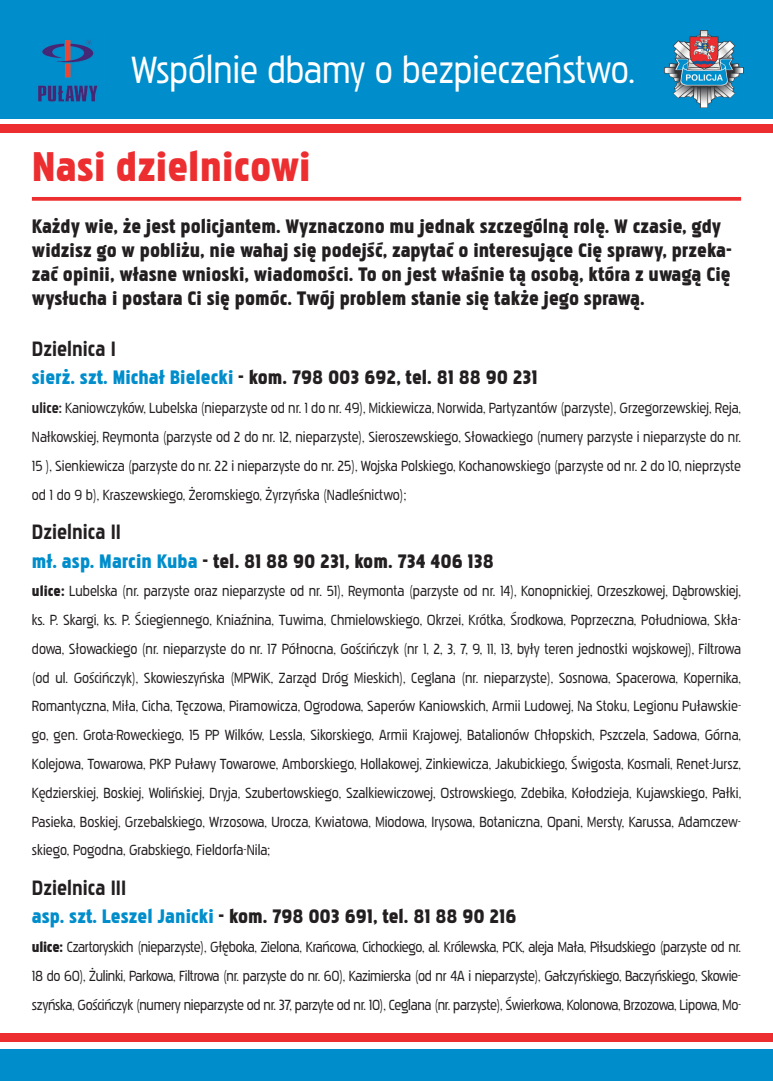
<style>
.page{position:relative;width:773px;height:1081px;background:#fff}
.page>*{position:absolute;margin:0;border:0;box-sizing:border-box;transform-origin:0 0}
.t1{font:42.5px "Pakenham Bl";color:#ed2e30}
.t2{font:38.75px "Pakenham Rg";color:#fff}
.t3{font:700 21.25px "Pakenham Rg";color:#231f20}
.t4{font:20px/24px "Pakenham Bl";color:#231f20}
.t5{font:15px/28.8px "Pakenham Rg";color:#231f20;text-align:justify}
.s1{color:#008dcb}
.s2{font-weight:700}
.s3{font-family:"Pakenham Bl"}
</style>
<div class="page">
<div style="left:0;top:0;width:772px;height:119px;background:#008dcb"></div>
<div style="left:0;top:1049px;width:772px;height:32px;background:#008dcb"></div>
<div style="left:0;top:124px;width:772px;height:9px;background:#ed2e30"></div>
<div style="left:0;top:1033px;width:772px;height:9px;background:#ed2e30"></div>
<img style="left:38px;top:40px;width:60px;height:62px">
<img style="left:664px;top:30px;width:79px;height:78px">
<svg style="left:32px;top:197px;width:709px;height:4px;background:#ee3b3d"></svg>
<h2 class="t2" style="left:131px;top:47px;width:505px">Wspólnie dbamy o bezpieczeństwo.</h2>
<h1 class="t1" style="left:32px;top:141px;width:280px">Nasi dzielnicowi</h1>
<p class="t4" style="left:32px;top:215px;width:701px">Każdy wie, że jest policjantem. Wyznaczono mu jednak szczególną rolę. W czasie, gdy widzisz go w pobliżu, nie wahaj się podejść, zapytać o interesujące Cię sprawy, przeka&shy;zać opinii, własne wnioski, wiadomości. To on jest właśnie tą osobą, która z uwagą Cię wysłucha i postara Ci się pomóc. Twój problem stanie się także jego sprawą.</p>
<h3 class="t3" style="left:32px;top:336px;width:85px">Dzielnica I</h3>
<h3 class="t4" style="left:32px;top:366px;width:507px"><span class="s1">sierż. szt. Michał Bielecki</span> - kom. 798 003 692, tel. 81 88 90 231</h3>
<p class="t5" style="left:32px;top:394px;width:710px"><span class="s2">ulice:</span> Kaniowczyków, Lubelska (nieparzyste od nr. 1 do nr. 49), Mickiewicza, Norwida, Partyzantów (parzyste), Grzegorzewskiej, Reja, Nałkowskiej, Reymonta (parzyste od 2 do nr. 12, nieparzyste), Sieroszewskiego, Słowackiego (numery parzyste i nieparzyste do nr.<br>15 ), Sienkiewicza (parzyste do nr. 22 i nieparzyste do nr. 25), Wojska Polskiego, Kochanowskiego (parzyste od nr. 2 do 10, nieprzyste od 1 do 9 b), Kraszewskiego, Żeromskiego, Żyrzyńska (Nadleśnictwo);</p>
<h3 class="t3" style="left:32px;top:519px;width:91px">Dzielnica II</h3>
<h3 class="t4" style="left:32px;top:549px;width:463px"><span class="s1">mł. asp. Marcin Kuba</span> - tel. 81 88 90 231, kom. 734 406 138</h3>
<p class="t5" style="left:32px;top:577px;width:710px"><span class="s3">ulice:</span> Lubelska (nr. parzyste oraz nieparzyste od nr. 51), Reymonta (parzyste od nr. 14), Konopnickiej, Orzeszkowej, Dąbrowskiej, ks. P. Skargi, ks. P. Ściegiennego, Kniaźnina, Tuwima, Chmielowskiego, Okrzei, Krótka, Środkowa, Poprzeczna, Południowa, Skła&shy;dowa, Słowackiego (nr. nieparzyste do nr. 17 Północna, Gościńczyk (nr 1, 2, 3, 7, 9, 11, 13, były teren jednostki wojskowej), Filtrowa (od ul. Gościńczyk), Skowieszyńska (MPWiK, Zarząd Dróg Mieskich), Ceglana (nr. nieparzyste), Sosnowa, Spacerowa, Kopernika, Romantyczna, Miła, Cicha, Tęczowa, Piramowicza, Ogrodowa, Saperów Kaniowskich, Armii Ludowej, Na Stoku, Legionu Puławskie&shy;go, gen. Grota-Roweckiego, 15 PP Wilków, Lessla, Sikorskiego, Armii Krajowej, Batalionów Chłopskich, Pszczela, Sadowa, Górna, Kolejowa, Towarowa, PKP Puławy Towarowe, Amborskiego, Hollakowej, Zinkiewicza, Jakubickiego, Świgosta, Kosmali, Renet-Jursz, Kędzierskiej, Boskiej, Wolińskiej, Dryja, Szubertowskiego, Szalkiewiczowej, Ostrowskiego, Zdebika, Kołodzieja, Kujawskiego, Pałki, Pasieka, Boskiej, Grzebalskiego, Wrzosowa, Urocza, Kwiatowa, Miodowa, Irysowa, Botaniczna, Opani, Mersty, Karussa, Adamczew&shy;skiego, Pogodna, Grabskiego, Fieldorfa-Nila;</p>
<h3 class="t3" style="left:32px;top:875px;width:96px">Dzielnica III</h3>
<h3 class="t4" style="left:32px;top:904px;width:486px"><span class="s1">asp. szt. Leszel Janicki</span> - kom. 798 003 691, tel. 81 88 90 216</h3>
<p class="t5" style="left:32px;top:932px;width:710px"><span class="s3">ulice:</span> Czartoryskich (nieparzyste), Głęboka, Zielona, Krańcowa, Cichockiego, al. Królewska, PCK, aleja Mała, Piłsudskiego (parzyste od nr.<br>18 do 60), Żulinki, Parkowa, Filtrowa (nr. parzyste do nr. 60), Kazimierska (od nr 4A i nieparzyste), Gałczyńskiego, Baczyńskiego, Skowie&shy;szyńska, Gościńczyk (numery nieparzyste od nr. 37, parzyte od nr. 10), Ceglana (nr. parzyste), Świerkowa, Kolonowa, Brzozowa, Lipowa, Mo-</p>
</div>
